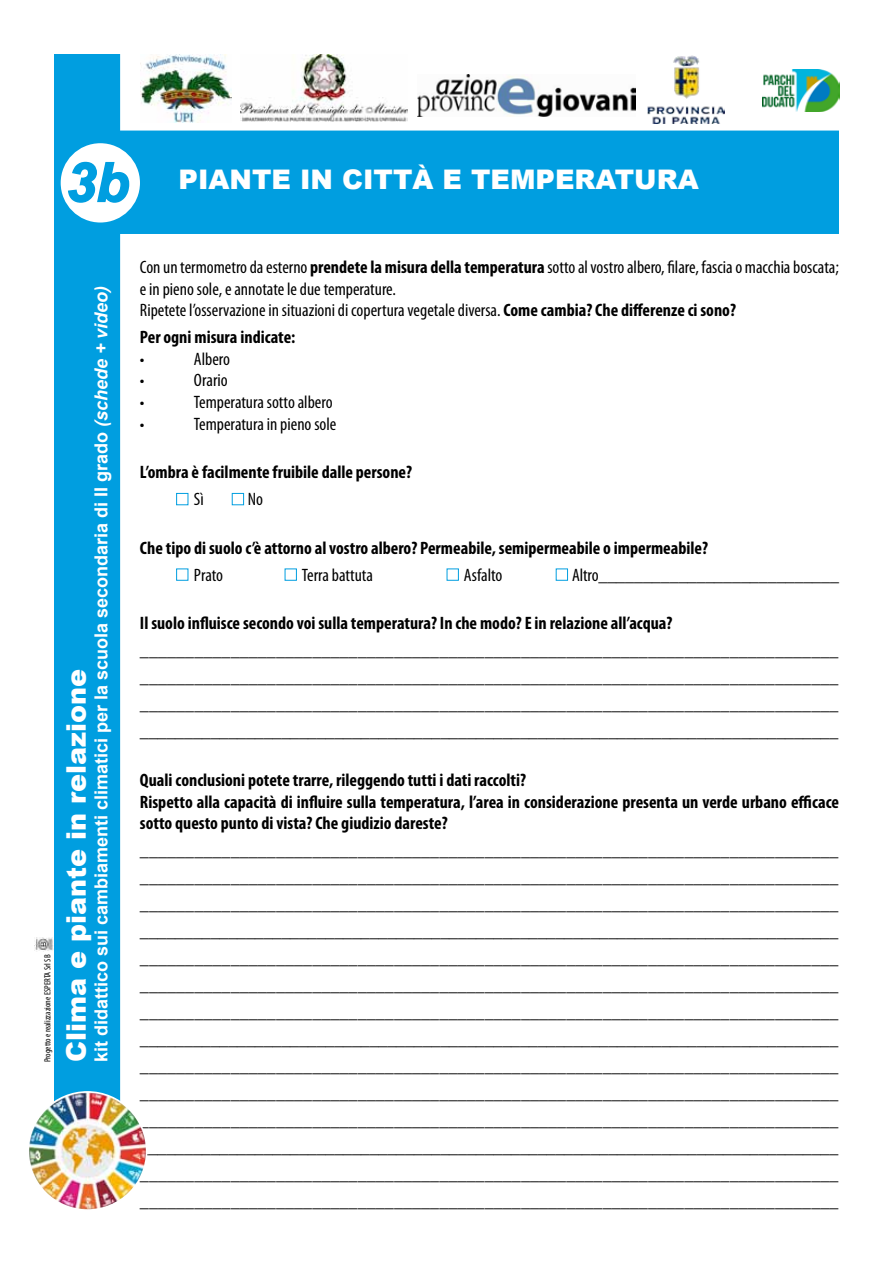
<style>
.page{position:relative;width:893px;height:1263px;background:#fff}
.page>*{position:absolute;margin:0;border:0;box-sizing:border-box;transform-origin:0 0}
.t1{font:900 27px "Arial";color:#fff}
.t2{font:condensed 18px/27px "Myriad Pro";color:#000;text-align:justify}
.t3{font:700 condensed 18px/21.6px "Myriad Pro";color:#000}
.t4{font:700 18px "Arial";color:#fff}
.t5{font:condensed 9px "Myriad Pro";color:#000}
.s1{font-weight:700;font-style:italic;font-size:54px;color:#009ee0}
.s2{font-style:italic}
.s3{font-weight:700}
</style>
<div class="page">
<div style="left:54px;top:131px;width:785px;height:103px;background:#009ee0"></div>
<div style="left:54px;top:54px;width:66px;height:1143px;background:#009ee0"></div>
<img style="left:647px;top:56px;width:77px;height:68px">
<img style="left:762px;top:69px;width:77px;height:42px">
<img style="left:240px;top:54px;width:167px;height:68px">
<img style="left:140px;top:54px;width:91px;height:69px">
<img style="left:417px;top:74px;width:219px;height:43px">
<div style="left:61px;top:143px;width:79px;height:79px;background:#fff;border-radius:50%"></div>
<svg style="left:67px;top:161px;width:63px;height:42px"></svg>
<div style="left:176px;top:493px;width:12px;height:12px;border:1px solid #009ee0"></div>
<div style="left:232px;top:493px;width:12px;height:12px;border:1px solid #009ee0"></div>
<div style="left:176px;top:569px;width:12px;height:11px;border:1px solid #009ee0"></div>
<div style="left:285px;top:569px;width:12px;height:11px;border:1px solid #009ee0"></div>
<div style="left:447px;top:569px;width:12px;height:11px;border:1px solid #009ee0"></div>
<div style="left:556px;top:569px;width:12px;height:11px;border:1px solid #009ee0"></div>
<img style="left:28px;top:1092px;width:119px;height:118px;border-radius:59px">
<div style="left:27px;top:1091px;width:120px;height:120px;border:2px solid #fff;border-radius:50%"></div>
<img style="left:35px;top:938px;width:19px;height:14px">
<h1 class="t1" style="left:66px;top:160px;width:634px"><span class="s1">3b</span> PIANTE IN CITTÀ E TEMPERATURA</h1>
<p class="t5" style="left:42px;top:1062px;width:109px;rotate:-90deg">Progetto e realizzazione ESPERTA Srl SB</p>
<p class="t4" style="left:89px;top:1062px;width:780px;rotate:-90deg">kit didattico sui cambiamenti climatici per la scuola secondaria di II grado <span class="s2">(schede + video)</span></p>
<h1 class="t1" style="left:57px;top:1062px;width:395px;rotate:-90deg">Clima e piante in relazione</h1>
<p class="t2" style="left:140px;top:256px;width:700px;line-height:21.6px;text-align:left">Con un termometrodaesterno <span class="s3">prendete la misura della temperatura</span> sottoalvostroalbero, filare, fasciaomacchiaboscata; e in pieno sole, e annotate le due temperature.<br>Ripetete l’osservazione in situazioni di copertura vegetale diversa. <span class="s3">Come cambia? Che differenze ci sono?</span></p>
<p class="t3" style="left:140px;top:326px;width:157px">Per ogni misura indicate:</p>
<p class="t2" style="left:140px;top:345px;width:6px">•</p>
<p class="t2" style="left:194px;top:345px;width:38px">Albero</p>
<p class="t2" style="left:140px;top:367px;width:6px">•</p>
<p class="t2" style="left:194px;top:367px;width:35px">Orario</p>
<p class="t2" style="left:140px;top:388px;width:6px">•</p>
<p class="t2" style="left:194px;top:388px;width:140px">Temperatura sotto albero</p>
<p class="t2" style="left:140px;top:410px;width:6px">•</p>
<p class="t2" style="left:194px;top:410px;width:144px">Temperatura in pieno sole</p>
<p class="t3" style="left:140px;top:461px;width:274px">L’ombra è facilmente fruibile dalle persone?</p>
<p class="t2" style="left:194px;top:485px;width:11px">Sì</p>
<p class="t2" style="left:248px;top:485px;width:17px">No</p>
<p class="t3" style="left:140px;top:536px;width:570px">Che tipo di suolo c’è attorno al vostro albero? Permeabile, semipermeabile o impermeabile?</p>
<p class="t2" style="left:194px;top:561px;width:31px">Prato</p>
<p class="t2" style="left:302px;top:561px;width:73px">Terra battuta</p>
<p class="t2" style="left:464px;top:561px;width:40px">Asfalto</p>
<p class="t2" style="left:572px;top:561px;width:269px">Altro___________________________</p>
<p class="t3" style="left:140px;top:612px;width:534px">Il suolo influisce secondo voi sulla temperatura? In che modo? E in relazione all’acqua?</p>
<p class="t2" style="left:140px;top:637px;width:700px">_____________________________________________________________________________ _____________________________________________________________________________ _____________________________________________________________________________ _______________________________________________________________________________</p>
<p class="t3" style="left:140px;top:769px;width:701px">Quali conclusioni potete trarre, rileggendo tutti i dati raccolti?<br>Rispetto alla capacità di influire sulla temperatura, l’area in considerazione presenta un verde urbano efficace sotto questo punto di vista? Che giudizio dareste?</p>
<p class="t2" style="left:140px;top:836px;width:700px">_____________________________________________________________________________ _____________________________________________________________________________ _____________________________________________________________________________ _______________________________________________________________________________ _____________________________________________________________________________ _____________________________________________________________________________ _____________________________________________________________________________ _______________________________________________________________________________ _____________________________________________________________________________ _____________________________________________________________________________ _____________________________________________________________________________ _______________________________________________________________________________ _____________________________________________________________________________ _____________________________________________________________________________</p>
</div>
